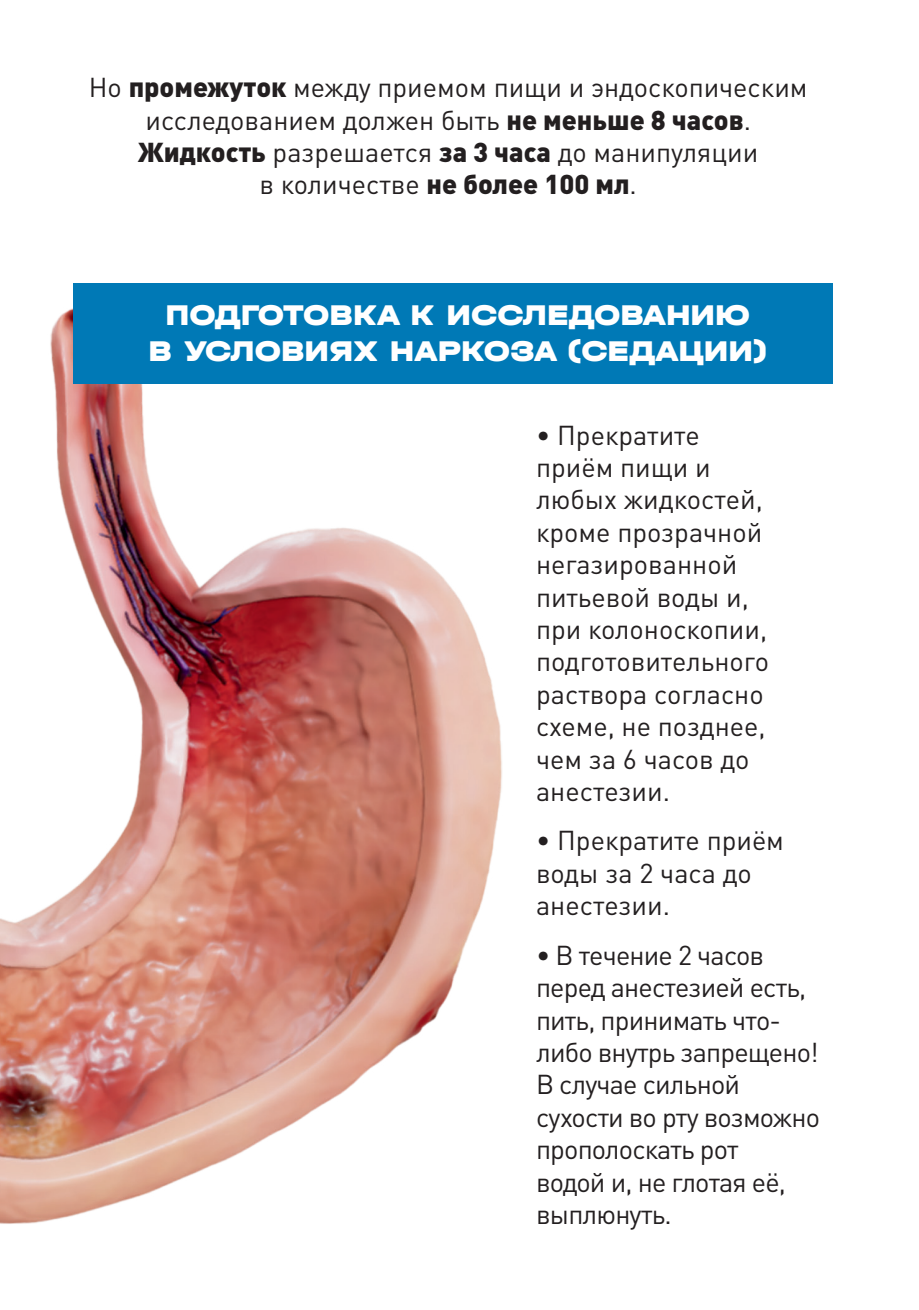
<style>
.page{position:relative;width:919px;height:1310px;background:#fff}
.page>*{position:absolute;margin:0;border:0;box-sizing:border-box;transform-origin:0 0}
.t1{font:900 30px/36px "Halvar Breit";color:#fff;text-align:center}
.t2{font:27px/32.4px "DIN Pro";color:#231f20}
.t3{font:27px/32.4px "DIN Pro";letter-spacing:-.03em;color:#231f20}
.s1{font-weight:900}
</style>
<div class="page">
<img style="left:0;top:308px;width:648px;height:916px">
<div style="left:73px;top:283px;width:759px;height:100px;background:#0079b6"></div>
<p class="t2" style="left:89px;top:69px;width:720px;text-align:center">Но <span class="s1">промежуток</span> между приемом пищи и эндоскопическим исследованием должен быть <span class="s1">не меньше 8 часов</span>.<br><span class="s1">Жидкость</span> разрешается <span class="s1">за 3 часа</span> до манипуляции<br>в количестве <span class="s1">не более 100 мл</span>.</p>
<p class="t1" style="left:148px;top:296px;width:620px">ПОДГОТОВКА К ИССЛЕДОВАНИЮ<br>В УСЛОВИЯХ НАРКОЗА (СЕДАЦИИ)</p>
<p class="t2" style="left:536px;top:416px;width:235px">• Прекратите приём пищи и любых жидкостей, кроме прозрачной негазированной питьевой воды и, при колоноскопии, подготовительного раствора согласно схеме, не позднее, чем за 6 часов до анестезии.</p>
<p class="t2" style="left:536px;top:822px;width:249px">• Прекратите приём воды за 2 часа до анестезии.</p>
<p class="t3" style="left:536px;top:936px;width:285px">• В течение 2 часов перед анестезией есть, пить, принимать что&shy;либо внутрь запрещено!<br>В случае сильной сухости во рту возможно прополоскать рот<br>водой и, не глотая её, выплюнуть.</p>
</div>
